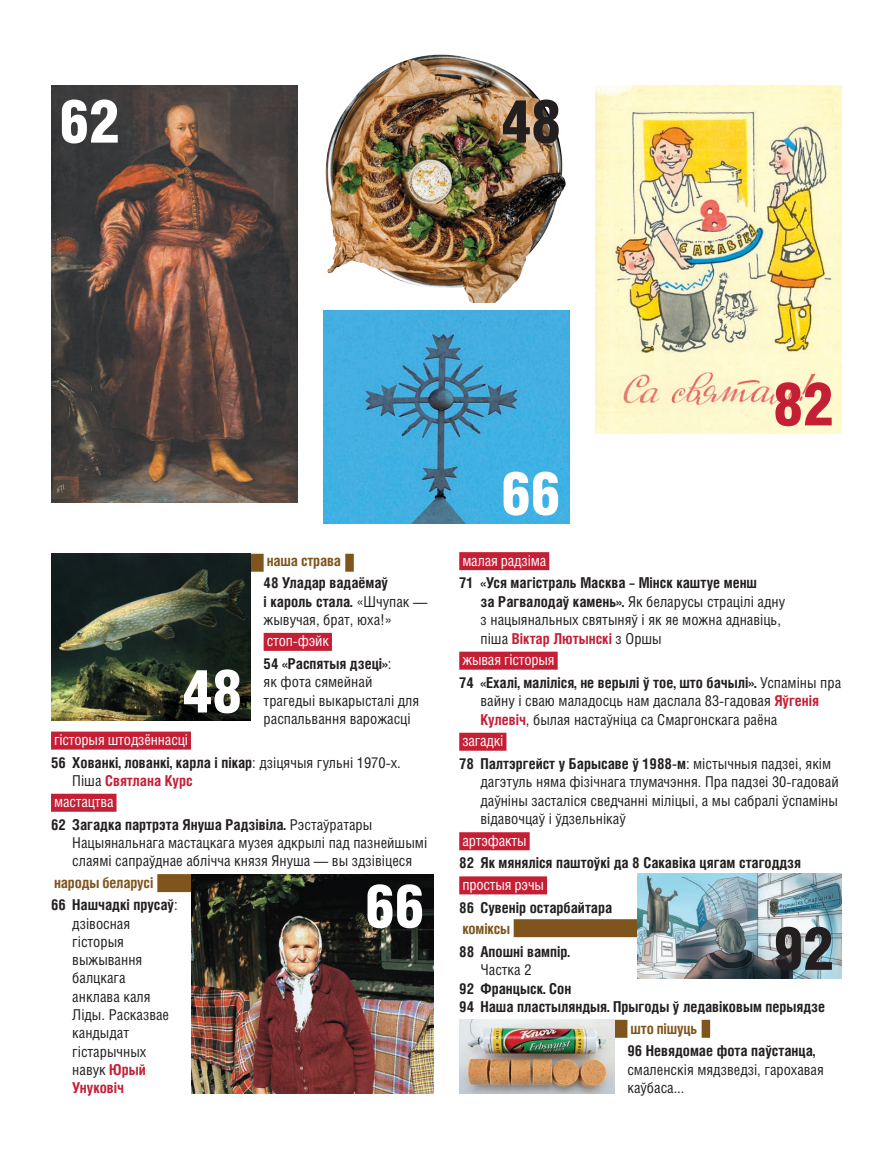
<style>
.page{position:relative;width:893px;height:1157px;background:#fff}
.page>*{position:absolute;margin:0;border:0;box-sizing:border-box;transform-origin:0 0}
.zagal-2{font:60px "Helios Cond Black C";letter-spacing:-.01em;color:#fff}
.zagal-2-2{font:60px "Helios Cond Black C";color:#231f20}
.zagal-2-3{font:60px "Helios Cond Black C";color:#c51f36}
.t1{font:15px/18.3px "Helios Cond C";color:#231f20}
.t2{font:700 15px/18.3px "Helios Cond C";color:#231f20}
.bodytimes{font:15px "Helios Cond C";letter-spacing:-.01em;color:#fff}
.bodytimes-2{font:700 15px "Helios Cond C";letter-spacing:-.01em;color:#7f551d}
.s1{font-weight:400}
.s2{font-weight:700}
.s3{color:#c51f36}
.s4{font-weight:700;color:#c51f36}
</style>
<div class="page">
<div style="left:459px;top:552px;width:90px;height:18px;background:#c51f36"></div>
<div style="left:459px;top:651px;width:99px;height:18px;background:#c51f36"></div>
<div style="left:459px;top:732px;width:47px;height:18px;background:#c51f36"></div>
<div style="left:459px;top:832px;width:71px;height:18px;background:#c51f36"></div>
<div style="left:459px;top:876px;width:88px;height:18px;background:#c51f36"></div>
<div style="left:514px;top:919px;width:134px;height:18px;background:#7f551d;border:2px solid #7f551d"></div>
<div style="left:264px;top:633px;width:68px;height:18px;background:#c51f36"></div>
<div style="left:51px;top:731px;width:140px;height:18px;background:#c51f36"></div>
<div style="left:51px;top:793px;width:65px;height:18px;background:#c51f36"></div>
<img style="left:51px;top:85px;width:247px;height:417px">
<img style="left:323px;top:310px;width:247px;height:213px">
<img style="left:595px;top:85px;width:247px;height:349px">
<img style="left:325px;top:54px;width:241px;height:249px">
<div style="left:142px;top:554px;width:122px;height:17px;background:#7f551d;border:2px solid #7f551d"></div>
<img style="left:51px;top:554px;width:200px;height:167px">
<img style="left:638px;top:873px;width:204px;height:105px">
<div style="left:345px;top:554px;width:9px;height:17px;background:#7f551d;border:2px solid #7f551d"></div>
<div style="left:157px;top:874px;width:277px;height:18px;background:#7f551d;border:2px solid #7f551d"></div>
<img style="left:191px;top:874px;width:243px;height:219px">
<div style="left:470px;top:1019px;width:157px;height:18px;background:#7f551d;border:2px solid #7f551d"></div>
<img style="left:459px;top:1019px;width:156px;height:74px">
<div style="left:702px;top:1019px;width:8px;height:18px;background:#7f551d"></div>
<p class="zagal-2" style="left:60px;top:87px;width:61px">62</p>
<p class="zagal-2-2" style="left:501px;top:87px;width:62px">48</p>
<p class="zagal-2" style="left:501px;top:459px;width:61px">66</p>
<p class="zagal-2-3" style="left:773px;top:370px;width:61px">82</p>
<p class="zagal-2" style="left:182px;top:657px;width:62px">48</p>
<p class="bodytimes-2" style="left:267px;top:551px;width:76px">наша страва</p>
<p class="t2" style="left:264px;top:573px;width:165px">48 Уладар вадаёмаў<br>і кароль стала. <span class="s1">«Шчупак — жывучая, брат, юха!»</span></p>
<p class="bodytimes" style="left:267px;top:632px;width:64px">стоп-фэйк</p>
<p class="t1" style="left:264px;top:654px;width:157px"><span class="s2">54 «Распятыя дзеці»</span>:<br>як фота сямейнай трагедыі выкарысталі для распальвання варожасці</p>
<p class="bodytimes" style="left:54px;top:730px;width:135px">гісторыя штодзённасці</p>
<p class="t2" style="left:72px;top:752px;width:330px;text-indent:-21px">56 Хованкі, лованкі, карла і пікар<span class="s1">: дзіцячыя гульні 1970-х.<br>Піша</span> <span class="s3">Святлана Курс</span></p>
<p class="bodytimes" style="left:54px;top:793px;width:61px">мастацтва</p>
<p class="t1" style="left:72px;top:815px;width:356px;text-indent:-21px"><span class="s2">62 Загадка партрэта Януша Радзівіла.</span> Рэстаўратары<br>Нацыянальнага мастацкага музея адкрылі пад пазнейшымі слаямі сапраўднае аблічча князя Януша — вы здзівіцеся</p>
<p class="bodytimes-2" style="left:54px;top:873px;width:101px">народы беларусі</p>
<p class="t1" style="left:72px;top:895px;width:107px;text-indent:-21px"><span class="s2">66 Нашчадкі прусаў</span>: дзівосная гісторыя выжывання балцкага<br>анклава каля<br>Ліды. Расказвае кандыдат гістарычных навук <span class="s4">Юрый<br>Унуковіч</span></p>
<p class="zagal-2" style="left:365px;top:871px;width:61px">66</p>
<p class="bodytimes" style="left:462px;top:551px;width:85px">малая радзіма</p>
<p class="t1" style="left:480px;top:573px;width:306px;text-indent:-21px"><span class="s2">71 «Уся магістраль Масква – Мінск каштуе менш<br>за Рагвалодаў камень».</span> Як беларусы страцілі адну з нацыянальных святыняў і як яе можна аднавіць, піша <span class="s4">Віктар Лютынскі</span> з Оршы</p>
<p class="bodytimes" style="left:462px;top:651px;width:94px">жывая гісторыя</p>
<p class="t1" style="left:480px;top:673px;width:362px;text-indent:-21px"><span class="s2">74 «Ехалі, маліліся, не верылі ў тое, што бачылі».</span> Успаміны пра вайну і сваю маладосць нам даслала 83-гадовая <span class="s4">Яўгенія<br>Кулевіч</span>, былая настаўніца са Смаргонскага раёна</p>
<p class="bodytimes" style="left:462px;top:732px;width:43px">загадкі</p>
<p class="t1" style="left:480px;top:754px;width:360px;text-indent:-21px"><span class="s2">78 Палтэргейст у Барысаве ў 1988-м</span>: містычныя падзеі, якім дагэтуль няма фізічнага тлумачэння. Пра падзеі 30-гадовай даўніны засталіся сведчанні міліцыі, а мы сабралі ўспаміны відавочцаў і ўдзельнікаў</p>
<p class="bodytimes" style="left:462px;top:831px;width:66px">артэфакты</p>
<p class="t2" style="left:459px;top:853px;width:343px">82 Як мяняліся паштоўкі да 8 Сакавіка цягам стагоддзя</p>
<p class="bodytimes" style="left:462px;top:875px;width:83px">простыя рэчы</p>
<p class="t2" style="left:459px;top:897px;width:155px">86 Сувенір остарбайтара</p>
<p class="bodytimes-2" style="left:462px;top:919px;width:49px">коміксы</p>
<p class="t2" style="left:480px;top:941px;width:91px;text-indent:-21px">88 Апошні вампір.<br><span class="s1">Частка 2</span></p>
<p class="t2" style="left:459px;top:978px;width:114px">92 Францыск. Сон</p>
<p class="t2" style="left:459px;top:997px;width:367px">94 Наша пластыляндыя. Прыгоды ў ледавіковым перыядзе</p>
<p class="bodytimes-2" style="left:630px;top:1019px;width:69px">што пішуць</p>
<p class="t1" style="left:627px;top:1041px;width:198px"><span class="s2">96 Невядомае фота паўстанца, </span>смаленскія мядзведзі, гарохавая каўбаса...</p>
<p class="zagal-2-2" style="left:773px;top:914px;width:61px">92</p>
</div>
